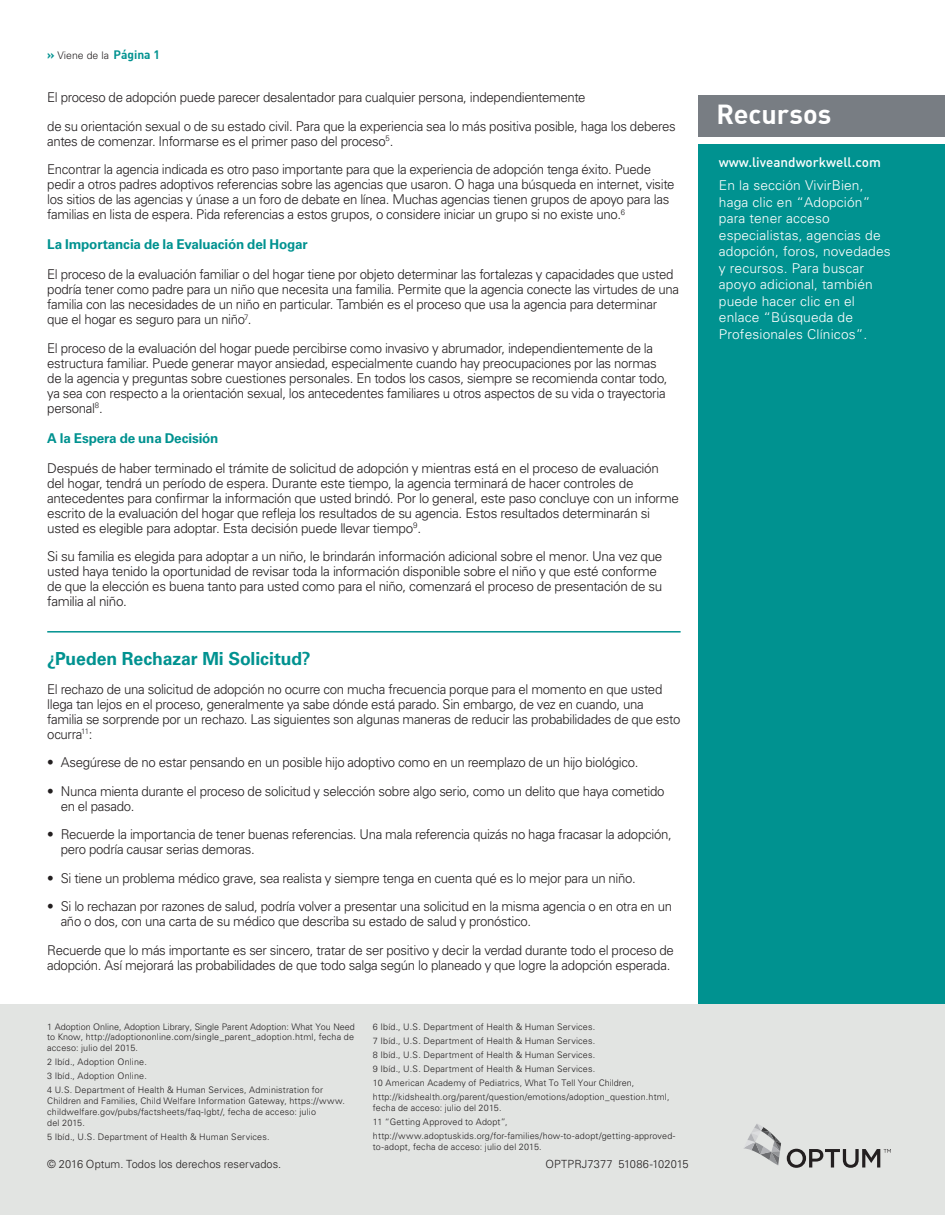
<style>
.page{position:relative;width:945px;height:1215px;background:#fff}
.page>*{position:absolute;margin:0;border:0;box-sizing:border-box;transform-origin:0 0}
.t1{font:700 27px "DIN";color:#fff}
.t2{font:700 18px "Univers LT Std";letter-spacing:-.005em;color:#009290}
.t3{font:300 13.5px/15px "Univers LT Std";letter-spacing:-.025em;color:#231f20}
.t4{font:300 13.5px/16.5px "Univers LT Std";letter-spacing:.01em;color:#fff}
.t5{font:700 13.5px "Univers LT Std";letter-spacing:-.015em;color:#009290}
.t6{font:500 13.5px "DIN";color:#fff}
.t7{font:300 11.25px "Univers LT Std";letter-spacing:.005em;color:#231f20}
.t8{font:300 10.5px "Univers LT Std";color:#231f20}
.t9{font:300 9px/14.1px "Univers LT Std";letter-spacing:.02em;color:#231f20}
.s1{font-family:"DIN";font-weight:700;font-size:12px;color:#009290}
</style>
<div class="page">
<div style="left:699px;top:144px;width:246px;height:903px;background:#009290"></div>
<div style="left:699px;top:96px;width:246px;height:41px;background:#787d83"></div>
<div style="left:0;top:1005px;width:945px;height:210px;background:#e2e4e2"></div>
<hr style="left:47px;top:631px;width:634px;height:2px;background:#009290">
<svg style="left:744px;top:1124px;width:37px;height:41px"></svg>
<svg style="left:787px;top:1149px;width:104px;height:19px"></svg>
<p class="t8" style="left:47px;top:49px;width:114px"><span class="s1">»</span> Viene de la <span class="s1">Página 1</span></p>
<p class="t3" style="left:47px;top:83px;width:630px;line-height:28.5px">El proceso de adopción puede parecer desalentador para cualquier persona, independientemente<br>de su orientación sexual o de su estado civil. Para que la experiencia sea lo más positiva posible, haga los deberes</p>
<p class="t3" style="left:47px;top:127px;width:605px;line-height:28.5px">antes de comenzar. Informarse es el primer paso del proceso<sup>5</sup>.<br>Encontrar la agencia indicada es otro paso importante para que la experiencia de adopción tenga éxito. Puede</p>
<p class="t3" style="left:47px;top:177px;width:629px">pedir a otros padres adoptivos referencias sobre las agencias que usaron. O haga una búsqueda en internet, visite los sitios de las agencias y únase a un foro de debate en línea. Muchas agencias tienen grupos de apoyo para las familias en lista de espera. Pida referencias a estos grupos, o considere iniciar un grupo si no existe uno.<sup>6</sup></p>
<p class="t5" style="left:47px;top:236px;width:262px">La Importancia de la Evaluación del Hogar</p>
<p class="t3" style="left:47px;top:267px;width:633px">El proceso de la evaluación familiar o del hogar tiene por objeto determinar las fortalezas y capacidades que usted podría tener como padre para un niño que necesita una familia. Permite que la agencia conecte las virtudes de una familia con las necesidades de un niño en particular. También es el proceso que usa la agencia para determinar que el hogar es seguro para un niño<sup>7</sup>.</p>
<p class="t3" style="left:47px;top:340px;width:622px">El proceso de la evaluación del hogar puede percibirse como invasivo y abrumador, independientemente de la estructura familiar. Puede generar mayor ansiedad, especialmente cuando hay preocupaciones por las normas de la agencia y preguntas sobre cuestiones personales. En todos los casos, siempre se recomienda contar todo, ya sea con respecto a la orientación sexual, los antecedentes familiares u otros aspectos de su vida o trayectoria personal<sup>8</sup>.</p>
<p class="t5" style="left:47px;top:430px;width:173px">A la Espera de una Decisión</p>
<p class="t3" style="left:47px;top:460px;width:633px">Después de haber terminado el trámite de solicitud de adopción y mientras está en el proceso de evaluación del hogar, tendrá un período de espera. Durante este tiempo, la agencia terminará de hacer controles de antecedentes para confirmar la información que usted brindó. Por lo general, este paso concluye con un informe escrito de la evaluación del hogar que refleja los resultados de su agencia. Estos resultados determinarán si usted es elegible para adoptar. Esta decisión puede llevar tiempo<sup>9</sup>.</p>
<p class="t3" style="left:47px;top:549px;width:617px">Si su familia es elegida para adoptar a un niño, le brindarán información adicional sobre el menor. Una vez que usted haya tenido la oportunidad de revisar toda la información disponible sobre el niño y que esté conforme de que la elección es buena tanto para usted como para el niño, comenzará el proceso de presentación de su familia al niño.</p>
<h2 class="t2" style="left:47px;top:649px;width:265px">¿Pueden Rechazar Mi Solicitud?</h2>
<p class="t3" style="left:47px;top:682px;width:635px">El rechazo de una solicitud de adopción no ocurre con mucha frecuencia porque para el momento en que usted llega tan lejos en el proceso, generalmente ya sabe dónde está parado. Sin embargo, de vez en cuando, una familia se sorprende por un rechazo. Las siguientes son algunas maneras de reducir las probabilidades de que esto ocurra<sup>11</sup>:</p>
<p class="t3" style="left:47px;top:755px;width:593px">• Asegúrese de no estar pensando en un posible hijo adoptivo como en un reemplazo de un hijo biológico.</p>
<p class="t3" style="left:61px;top:784px;width:605px;text-indent:-14px">• Nunca mienta durante el proceso de solicitud y selección sobre algo serio, como un delito que haya cometido en el pasado.</p>
<p class="t3" style="left:61px;top:827px;width:613px;text-indent:-13px">• Recuerde la importancia de tener buenas referencias. Una mala referencia quizás no haga fracasar la adopción, pero podría causar serias demoras.</p>
<p class="t3" style="left:47px;top:871px;width:590px">• Si tiene un problema médico grave, sea realista y siempre tenga en cuenta qué es lo mejor para un niño.</p>
<p class="t3" style="left:61px;top:899px;width:613px;text-indent:-13px">• Si lo rechazan por razones de salud, podría volver a presentar una solicitud en la misma agencia o en otra en un año o dos, con una carta de su médico que describa su estado de salud y pronóstico.</p>
<p class="t3" style="left:47px;top:943px;width:628px">Recuerde que lo más importante es ser sincero, tratar de ser positivo y decir la verdad durante todo el proceso de adopción. Así mejorará las probabilidades de que todo salga según lo planeado y que logre la adopción esperada.</p>
<p class="t9" style="left:47px;top:1021px;width:309px;line-height:10.8px;text-align:justify">1 Adoption Online, Adoption Library, Single Parent Adoption: What You Need to Know, http://adoptiononline.com/single_parent_adoption.html, fecha de acceso: julio del 2015.</p>
<p class="t9" style="left:47px;top:1055px;width:277px">2 Ibíd., Adoption Online.<br>3 Ibíd., Adoption Online.<br>4 U.S. Department of Health &amp; Human Services, Administration for</p>
<p class="t9" style="left:47px;top:1096px;width:299px;line-height:10.8px">Children and Families, Child Welfare Information Gateway, https://www. childwelfare.gov/pubs/factsheets/faq-lgbt/, fecha de acceso: julio<br>del 2015.</p>
<p class="t9" style="left:47px;top:1130px;width:224px">5 Ibíd., U.S. Department of Health &amp; Human Services.</p>
<p class="t9" style="left:373px;top:1019px;width:298px">6 Ibíd., U.S. Department of Health &amp; Human Services.<br>7 Ibíd., U.S. Department of Health &amp; Human Services.<br>8 Ibíd., U.S. Department of Health &amp; Human Services.<br>9 Ibíd., U.S. Department of Health &amp; Human Services.<br>10 American Academy of Pediatrics, What To Tell Your Children, http://kidshealth.org/parent/question/emotions/adoption_question.html,</p>
<p class="t9" style="left:373px;top:1100px;width:304px">fecha de acceso: julio del 2015.<br>11 “Getting Approved to Adopt”, http://www.adoptuskids.org/for-families/how-to-adopt/getting-approved-</p>
<p class="t9" style="left:373px;top:1139px;width:170px">to-adopt, fecha de acceso: julio del 2015.</p>
<p class="t7" style="left:47px;top:1157px;width:236px">© 2016 Optum. Todos los derechos reservados.</p>
<p class="t7" style="left:545px;top:1157px;width:145px">OPTPRJ7377 51086-102015</p>
<h1 class="t1" style="left:717px;top:97px;width:116px">Recursos</h1>
<p class="t6" style="left:719px;top:153px;width:164px">www.liveandworkwell.com</p>
<p class="t4" style="left:719px;top:177px;width:173px">En la sección VivirBien, haga clic en “Adopción” para tener acceso especialistas, agencias de adopción, foros, novedades y recursos. Para buscar apoyo adicional, también puede hacer clic en el enlace “Búsqueda de<br>Profesionales Clínicos”.</p>
<h1 class="t1" style="left:718px;top:232px;width:116px">Recursos</h1>
</div>
